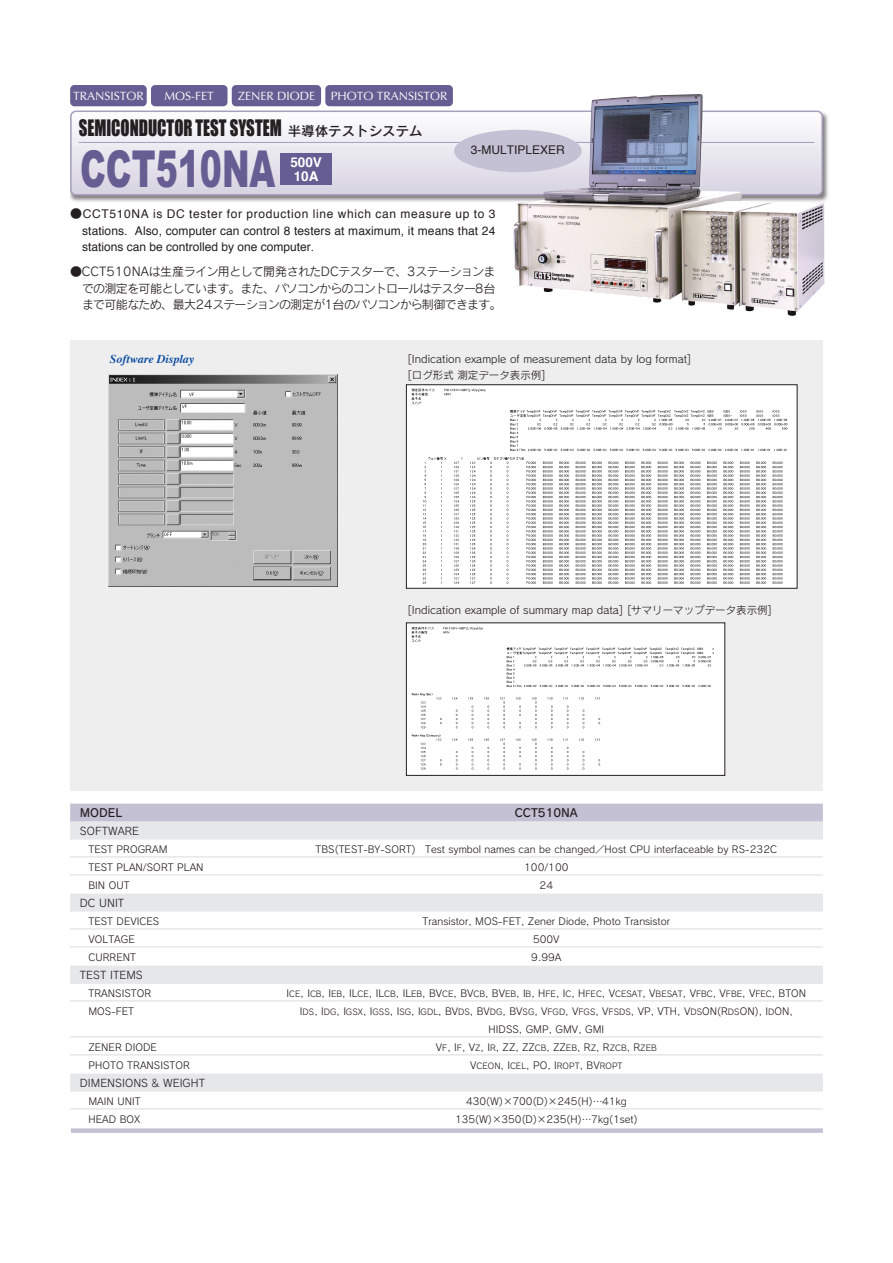
<style>
.page{position:relative;width:893px;height:1263px;background:#fff}
.page>*{position:absolute;margin:0;border:0;box-sizing:border-box;transform-origin:0 0}
.t1{font:900 51px "Arial";color:#665e92;scale:.65 1}
.t2{font:21px "Impact";color:#231f20;scale:.8 1}
.t3{font:700 13.5px/13.5px "Helvetica";color:#fff}
.t4{font:12px/16.5px "Helvetica";color:#231f20;text-align:justify}
.t5{font:12px/16.5px "Rodin CID M";letter-spacing:-.055em;color:#231f20}
.t6{font:12px "Optima";color:#fff}
.t7{font:italic 700 12px "Times";color:#0d4da1}
.t8{font:11.25px "Rodin CID DB";color:#231f20}
.t9{font:10.5px/15.8px "Rodin CID M";letter-spacing:.01em;color:#231f20}
.t10{font:9.75px/18px "Rodin CID M";letter-spacing:.005em;color:#231f20}
.t11{font:8.25px "Rodin CID M";letter-spacing:.005em;color:#231f20}
.s1{font-family:"Rodin CID DB";font-size:13.5px}
.s2{font-family:"Rodin CID M"}
.s3{font-size:8.25px}
.s4{font-size:9.75px}
</style>
<div class="page">
<div style="left:70px;top:340px;width:753px;height:451px;background:#eeeeef"></div>
<hr style="left:70px;top:856px;width:753px;height:2px;background:#e6e7e9">
<hr style="left:70px;top:874px;width:753px;height:2px;background:#e6e7e9">
<hr style="left:70px;top:928px;width:753px;height:2px;background:#e6e7e9">
<hr style="left:70px;top:946px;width:753px;height:2px;background:#e6e7e9">
<hr style="left:70px;top:1000px;width:753px;height:2px;background:#e6e7e9">
<hr style="left:70px;top:1036px;width:753px;height:2px;background:#e6e7e9">
<hr style="left:70px;top:1054px;width:753px;height:2px;background:#e6e7e9">
<hr style="left:70px;top:1108px;width:753px;height:2px;background:#e6e7e9">
<div style="left:70px;top:804px;width:753px;height:18px;background:#c5c1d5"></div>
<div style="left:70px;top:822px;width:753px;height:18px;background:#e6e7e9"></div>
<div style="left:70px;top:894px;width:753px;height:18px;background:#e6e7e9"></div>
<div style="left:70px;top:966px;width:753px;height:18px;background:#e6e7e9"></div>
<div style="left:70px;top:1074px;width:753px;height:18px;background:#e6e7e9"></div>
<div style="left:71px;top:1128px;width:752px;height:5px;background:#c5c1d5"></div>
<img style="left:108px;top:374px;width:230px;height:213px">
<div style="left:406px;top:385px;width:391px;height:203px;background:#fff"></div>
<img style="left:411px;top:389px;width:377px;height:195px">
<div style="left:406px;top:384px;width:391px;height:205px;border:1px solid #231f20"></div>
<div style="left:406px;top:623px;width:319px;height:152px;background:#fff"></div>
<img style="left:412px;top:627px;width:302px;height:143px">
<div style="left:406px;top:623px;width:319px;height:153px;border:1px solid #231f20"></div>
<img style="left:70px;top:112px;width:758px;height:90px">
<svg style="left:70px;top:111px;width:443px;height:85px"></svg>
<hr style="left:79px;top:142px;width:735px;height:1px;background:#a79fbe">
<img style="left:513px;top:94px;width:311px;height:222px">
<div style="left:281px;top:153px;width:51px;height:32px;background:#665e92"></div>
<div style="left:70px;top:85px;width:77px;height:21px;background:#665e92;border-radius:4px"></div>
<div style="left:151px;top:85px;width:76px;height:21px;background:#665e92;border-radius:4px"></div>
<div style="left:232px;top:85px;width:89px;height:21px;background:#665e92;border-radius:4px"></div>
<div style="left:325px;top:85px;width:128px;height:21px;background:#665e92;border-radius:4px"></div>
<div style="left:454px;top:130px;width:128px;height:42px;background:#c5c1d5;border-radius:50%"></div>
<p class="t6" style="left:73px;top:91px;width:72px">TRANSISTOR</p>
<p class="t6" style="left:165px;top:91px;width:51px">MOS-FET</p>
<p class="t6" style="left:238px;top:91px;width:79px">ZENER DIODE</p>
<p class="t6" style="left:331px;top:91px;width:118px">PHOTO TRANSISTOR</p>
<h2 class="t2" style="left:79px;top:121px;width:431px">SEMICONDUCTOR TEST SYSTEM <span class="s1">半導体テストシステム</span></h2>
<h1 class="t1" style="left:80px;top:150px;width:301px">CCT510NA</h1>
<p class="t4" style="left:82px;top:207px;width:415px;text-indent:-12px"><span class="s2">●</span>CCT510NA is DC tester for production line which can measure up to 3 stations. Also, computer can control 8 testers at maximum, it means that 24 stations can be controlled by one computer.</p>
<p class="t5" style="left:82px;top:265px;width:421px;text-indent:-12px">●CCT510NAは生産ライン用として開発されたDCテスターで、3ステーションまでの測定を可能としています。また、パソコンからのコントロールはテスター8台まで可能なため、最大24ステーションの測定が1台のパソコンから制御できます。</p>
<p class="t4" style="left:471px;top:143px;width:96px">3-MULTIPLEXER</p>
<h3 class="t3" style="left:290px;top:157px;width:33px">500V<br>10A</h3>
<p class="t7" style="left:110px;top:354px;width:86px">Software Display</p>
<p class="t9" style="left:408px;top:353px;width:285px">[Indication example of measurement data by log format] [ログ形式測定データ表示例]</p>
<p class="t8" style="left:80px;top:808px;width:44px">MODEL</p>
<p class="t9" style="left:80px;top:824px;width:61px">SOFTWARE</p>
<p class="t10" style="left:88px;top:841px;width:117px">TEST PROGRAM<br>TEST PLAN/SORT PLAN<br>BIN OUT</p>
<p class="t9" style="left:80px;top:896px;width:46px">DC UNIT</p>
<p class="t10" style="left:88px;top:913px;width:72px">TEST DEVICES<br>VOLTAGE<br>CURRENT</p>
<p class="t9" style="left:80px;top:968px;width:64px">TEST ITEMS</p>
<p class="t10" style="left:88px;top:985px;width:64px">TRANSISTOR<br>MOS-FET</p>
<p class="t10" style="left:88px;top:1039px;width:103px">ZENER DIODE<br>PHOTO TRANSISTOR</p>
<p class="t9" style="left:80px;top:1076px;width:127px">DIMENSIONS &amp; WEIGHT</p>
<p class="t10" style="left:88px;top:1093px;width:54px">MAIN UNIT<br>HEAD BOX</p>
<p class="t9" style="left:408px;top:604px;width:366px">[Indication example of summary map data] [サマリーマップデータ表示例]</p>
<p class="t8" style="left:515px;top:808px;width:65px">CCT510NA</p>
<p class="t10" style="left:316px;top:841px;width:463px;text-align:center">TBS(TEST-BY-SORT) Test symbol names can be changed／Host CPU interfaceable by RS-232C<br>100/100<br>24</p>
<p class="t10" style="left:423px;top:913px;width:249px;text-align:center">Transistor, MOS-FET, Zener Diode, Photo Transistor<br>500V<br>9.99A</p>
<p class="t10" style="left:286px;top:985px;width:521px;text-align:center">I<span class="s3">CE</span>, I<span class="s3">CB</span>, I<span class="s3">EB</span>, IL<span class="s3">CE</span>, IL<span class="s3">CB</span>, IL<span class="s3">EB</span>, BV<span class="s3">CE</span>, BV<span class="s3">CB</span>, BV<span class="s3">EB</span>, I<span class="s3">B</span>, H<span class="s3">FE</span>, I<span class="s3">C</span>, H<span class="s3">FEC</span>, V<span class="s3">CESAT</span>, V<span class="s3">BESAT</span>, V<span class="s3">FBC</span>, V<span class="s3">FBE</span>, V<span class="s3">FEC</span>, BTON I<span class="s3">DS</span>, I<span class="s3">DG</span>, I<span class="s3">GSX</span>, I<span class="s3">GSS</span>, I<span class="s3">SG</span>, I<span class="s3">GDL</span>, BV<span class="s3">DS</span>, BV<span class="s3">DG</span>, BV<span class="s3">SG</span>, V<span class="s3">FGD</span>, V<span class="s3">FGS</span>, V<span class="s3">FSDS</span>, VP, VTH, V<span class="s3">DS</span>ON(R<span class="s3">DS</span>ON), I<span class="s3">D</span>ON, HIDSS, GMP, GMV, GMI<br>V<span class="s3">F</span>, I<span class="s3">F</span>, V<span class="s3">Z</span>, I<span class="s3">R</span>, ZZ, ZZ<span class="s3">CB</span>, ZZ<span class="s3">EB</span>, R<span class="s3">Z</span>, R<span class="s3">ZCB</span>, R<span class="s3">ZEB</span></p>
<p class="t11" style="left:470px;top:1062px;width:154px"><span class="s4">V</span>CEON<span class="s4">, I</span>CEL<span class="s4">, PO, I</span>ROPT<span class="s4">, BV</span>ROPT</p>
<p class="t10" style="left:455px;top:1093px;width:184px;text-align:center">430(W)×700(D)×245(H)…41kg<br>135(W)×350(D)×235(H)…7kg(1set)</p>
</div>
